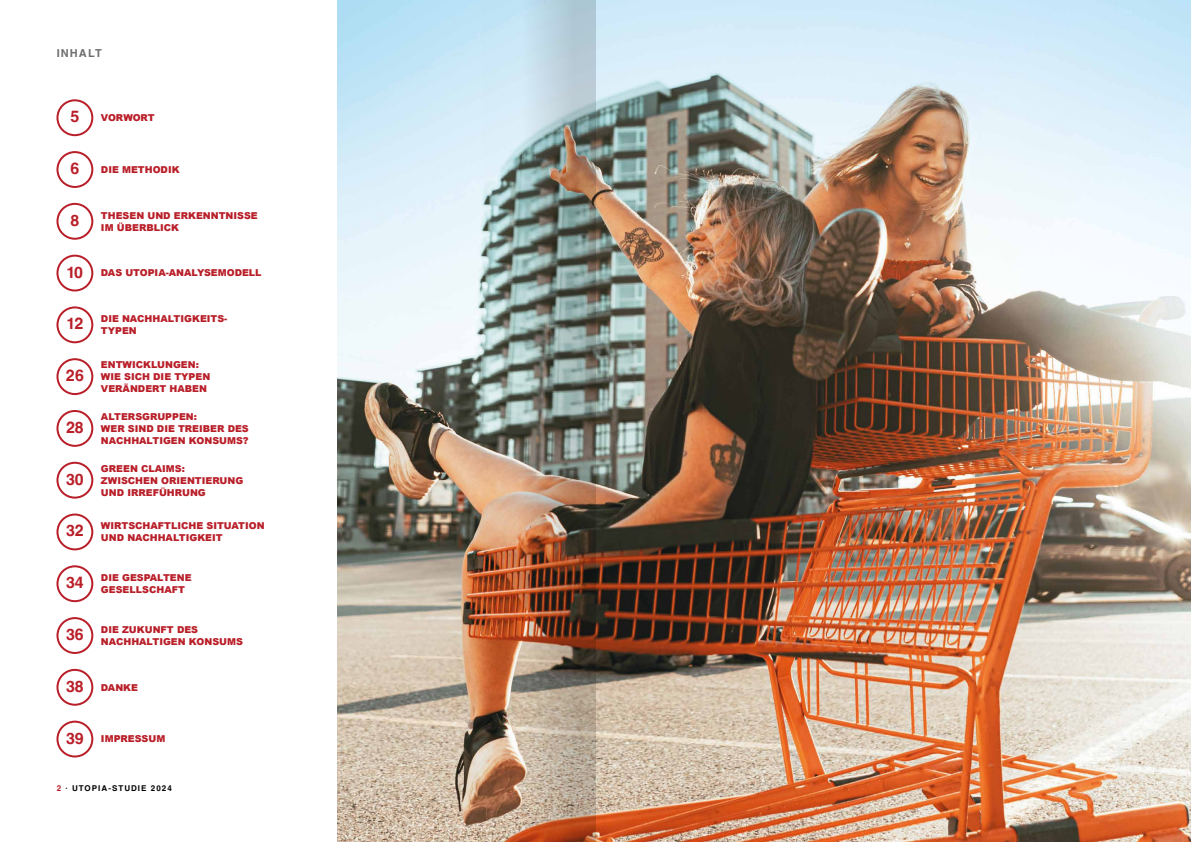
<style>
.page{position:relative;width:1191px;height:842px;background:#fff}
.page>*{position:absolute;margin:0;border:0;box-sizing:border-box;transform-origin:0 0}
.t1{font:700 16px "Helvetica";color:#b91f29}
.t2{font:700 11px "Helvetica";letter-spacing:.1em;color:#706f6f}
.t3{font:900 9.5px/12px "Arial";color:#b91f29}
.t4{font:700 8px "Helvetica";letter-spacing:.13em;color:#000}
.s1{font-family:"Helvetica";font-weight:700;font-size:16px}
.s2{color:#b91f29}
</style>
<div class="page">
<img style="left:337px;top:0;width:854px;height:842px">
<div style="left:56px;top:99px;width:37px;height:37px;border:2px solid #b91f29;border-radius:50%"></div>
<div style="left:56px;top:151px;width:37px;height:37px;border:2px solid #b91f29;border-radius:50%"></div>
<div style="left:56px;top:203px;width:37px;height:37px;border:2px solid #b91f29;border-radius:50%"></div>
<div style="left:56px;top:255px;width:37px;height:36px;border:2px solid #b91f29;border-radius:50%"></div>
<div style="left:56px;top:306px;width:37px;height:37px;border:2px solid #b91f29;border-radius:50%"></div>
<div style="left:56px;top:358px;width:37px;height:37px;border:2px solid #b91f29;border-radius:50%"></div>
<div style="left:56px;top:410px;width:37px;height:37px;border:2px solid #b91f29;border-radius:50%"></div>
<div style="left:56px;top:462px;width:37px;height:37px;border:2px solid #b91f29;border-radius:50%"></div>
<div style="left:56px;top:513px;width:37px;height:37px;border:2px solid #b91f29;border-radius:50%"></div>
<div style="left:56px;top:565px;width:37px;height:37px;border:2px solid #b91f29;border-radius:50%"></div>
<div style="left:56px;top:617px;width:37px;height:37px;border:2px solid #b91f29;border-radius:50%"></div>
<div style="left:56px;top:669px;width:37px;height:37px;border:2px solid #b91f29;border-radius:50%"></div>
<div style="left:56px;top:721px;width:37px;height:36px;border:2px solid #b91f29;border-radius:50%"></div>
<img style="left:482px;top:0;width:113px;height:842px">
<p class="t2" style="left:57px;top:46px;width:47px">INHALT</p>
<h1 class="t1" style="left:70px;top:107px;width:10px">5</h1>
<p class="t3" style="left:101px;top:111px;width:55px">VORWORT</p>
<h1 class="t1" style="left:70px;top:159px;width:10px">6</h1>
<p class="t3" style="left:101px;top:163px;width:80px">DIE METHODIK</p>
<p class="t3" style="left:101px;top:209px;width:158px">THESEN UND ERKENNTNISSE<br>IM ÜBERBLICK</p>
<h1 class="t1" style="left:70px;top:210px;width:10px">8</h1>
<p class="t3" style="left:67px;top:267px;width:196px"><span class="s1">10</span> DAS UTOPIA-ANALYSEMODELL</p>
<p class="t3" style="left:101px;top:313px;width:128px">DIE NACHHALTIGKEITS-<br>TYPEN</p>
<h1 class="t1" style="left:66px;top:314px;width:18px">12</h1>
<h1 class="t1" style="left:66px;top:366px;width:20px">26</h1>
<h1 class="t1" style="left:66px;top:417px;width:19px">28</h1>
<h1 class="t1" style="left:66px;top:469px;width:19px">30</h1>
<h1 class="t1" style="left:66px;top:521px;width:19px">32</h1>
<h1 class="t1" style="left:66px;top:573px;width:19px">34</h1>
<h1 class="t1" style="left:66px;top:625px;width:19px">36</h1>
<p class="t3" style="left:101px;top:358px;width:111px">ENTWICKLUNGEN:<br>WIE SICH DIE TYPEN<br>VERÄNDERT HABEN</p>
<p class="t3" style="left:101px;top:410px;width:149px">ALTERSGRUPPEN:<br>WER SIND DIE TREIBER DES<br>NACHHALTIGEN KONSUMS?</p>
<p class="t3" style="left:101px;top:462px;width:144px">GREEN CLAIMS:<br>ZWISCHEN ORIENTIERUNG<br>UND IRREFÜHRUNG</p>
<p class="t3" style="left:101px;top:520px;width:165px">WIRTSCHAFTLICHE SITUATION<br>UND NACHHALTIGKEIT</p>
<p class="t3" style="left:101px;top:571px;width:92px">DIE GESPALTENE<br>GESELLSCHAFT</p>
<p class="t3" style="left:101px;top:623px;width:143px">DIE ZUKUNFT DES<br>NACHHALTIGEN KONSUMS</p>
<p class="t3" style="left:66px;top:681px;width:74px"><span class="s1">38</span> DANKE</p>
<p class="t3" style="left:66px;top:733px;width:101px"><span class="s1">39</span> IMPRESSUM</p>
<p class="t4" style="left:57px;top:784px;width:117px"><span class="s2">2</span> · UTOPIA-STUDIE 2024</p>
</div>
